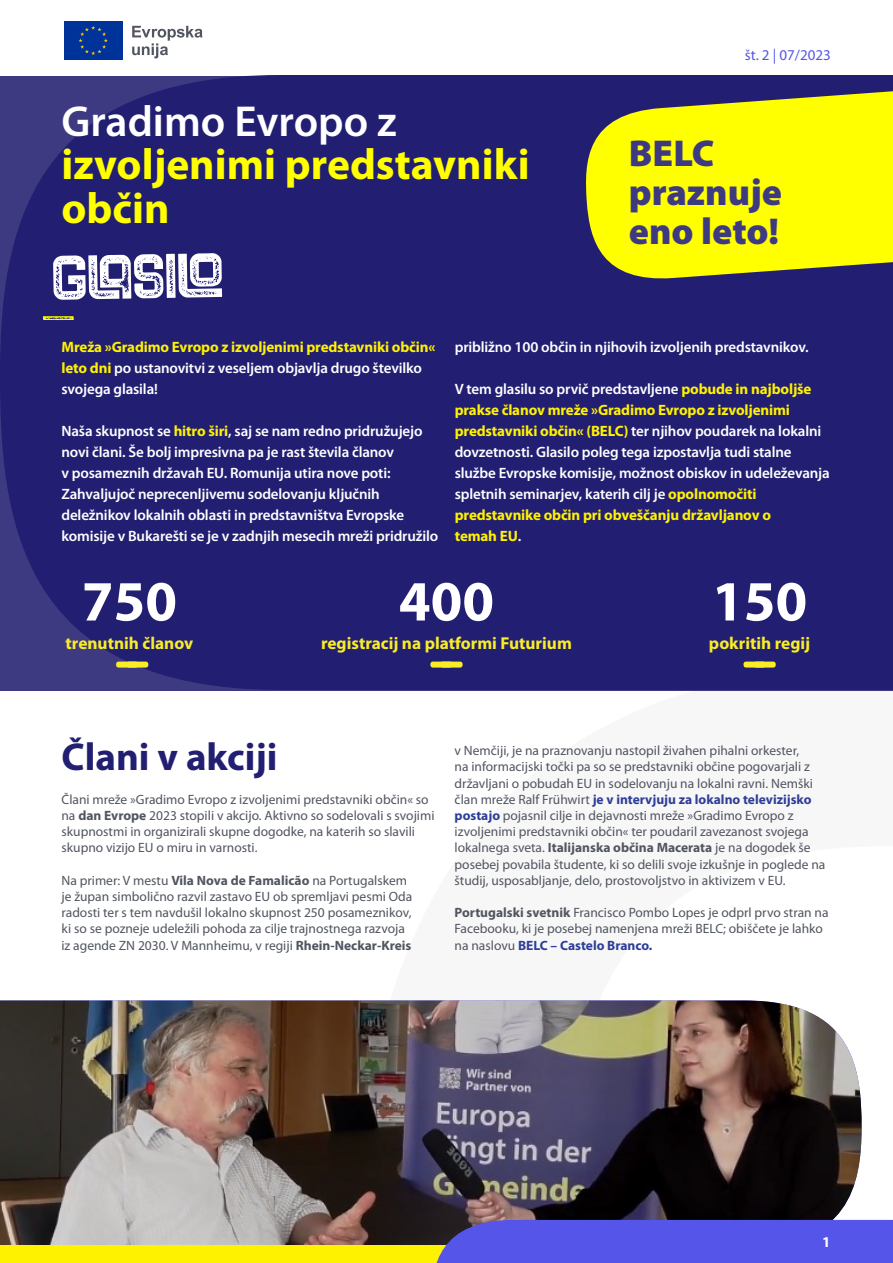
<style>
.page{position:relative;width:893px;height:1263px;background:#fff}
.page>*{position:absolute;margin:0;border:0;box-sizing:border-box;transform-origin:0 0}
.t1{font:62.85px "NORTHDENROUGH Regular";color:#fff}
.t2{font:700 57.3px "Myriad Pro";color:#fff}
.t3{font:700 43.5px/43.5px "Myriad Pro";color:#ff0}
.t4{font:700 39px "Myriad Pro";color:#221f72}
.t5{font:900 37.5px/39px "Myriad Pro";color:#3e3a82}
.t6{font:700 17.25px "Myriad Pro";color:#f9ed25}
.t7{font:600 15px/21px "Myriad Pro";letter-spacing:-.01em;color:#fff}
.t8{font:15px "Myriad Pro";color:#5556e9}
.t9{font:700 15px "Myriad Pro";color:#fff}
.t10{font:13.5px/16.2px "Myriad Pro";color:#515560}
.s1{font-weight:600;color:#fff}
.s2{font-weight:700;color:#fff200}
.s3{font-weight:700}
.s4{font-weight:700;color:#2d3e99}
</style>
<div class="page">
<img style="left:0;top:1000px;width:862px;height:245px">
<div style="left:0;top:1245px;width:893px;height:18px;background:#fff200"></div>
<div style="left:64px;top:21px;width:58px;height:39px;background:#039"></div>
<svg style="left:79px;top:26px;width:29px;height:29px"></svg>
<svg style="left:132px;top:26px;width:71px;height:32px"></svg>
<div style="left:0;top:75px;width:893px;height:615px;background:#221f72"></div>
<svg style="left:43px;top:316px;width:31px;height:4px"></svg>
<div style="left:431px;top:1220px;width:462px;height:43px;background:#5556e9"></div>
<svg style="left:116px;top:662px;width:32px;height:6px"></svg>
<svg style="left:430px;top:662px;width:33px;height:6px"></svg>
<svg style="left:743px;top:662px;width:33px;height:6px"></svg>
<svg style="left:584px;top:82px;width:309px;height:201px;background:#d4d316"></svg>
<p class="t3" style="left:62px;top:100px;width:470px"><span class="s1">Gradimo Evropo z </span>izvoljenimi predstavniki občin</p>
<p class="t1" style="left:51px;top:241px;width:190px;rotate:-1deg">Glasilo</p>
<p class="t8" style="left:745px;top:47px;width:88px">št. 2 | 07/2023</p>
<p class="t5" style="left:629px;top:134px;width:87px">BELC</p>
<p class="t5" style="left:629px;top:173px;width:155px">praznuje eno leto!</p>
<p class="t7" style="left:62px;top:336px;width:375px"><span class="s2">Mreža »Gradimo Evropo z izvoljenimi predstavniki občin« leto dni</span> po ustanovitvi z veseljem objavlja drugo številko svojega glasila!</p>
<p class="t7" style="left:62px;top:420px;width:378px">Naša skupnost se <span class="s2">hitro širi</span>, saj se nam redno pridružujejo novi člani. Še bolj impresivna pa je rast števila članov<br>v posameznih državah EU. Romunija utira nove poti:<br>Zahvaljujoč neprecenljivemu sodelovanju ključnih deležnikov lokalnih oblasti in predstavništva Evropske komisije v Bukarešti se je v zadnjih mesecih mreži pridružilo</p>
<p class="t7" style="left:455px;top:336px;width:355px">približno 100 občin in njihovih izvoljenih predstavnikov.</p>
<p class="t7" style="left:455px;top:378px;width:377px">V tem glasilu so prvič predstavljene <span class="s2">pobude in najboljše prakse članov mreže »Gradimo Evropo z izvoljenimi predstavniki občin« (BELC)</span> ter njihov poudarek na lokalni dovzetnosti. Glasilo poleg tega izpostavlja tudi stalne službe Evropske komisije, možnost obiskov in udeleževanja spletnih seminarjev, katerih cilj je <span class="s2">opolnomočiti predstavnike občin pri obveščanju državljanov o<br>temah EU</span>.</p>
<p class="t2" style="left:82px;top:569px;width:97px">750</p>
<p class="t2" style="left:399px;top:569px;width:97px">400</p>
<p class="t2" style="left:712px;top:569px;width:97px">150</p>
<p class="t6" style="left:66px;top:634px;width:129px">trenutnih članov</p>
<p class="t6" style="left:321px;top:634px;width:252px">registracij na platformi Futurium</p>
<p class="t6" style="left:709px;top:634px;width:103px">pokritih regij</p>
<p class="t4" style="left:62px;top:735px;width:217px">Člani v akciji</p>
<p class="t10" style="left:62px;top:791px;width:375px">Člani mreže »Gradimo Evropo z izvoljenimi predstavniki občin« so na <span class="s3">dan Evrope</span> 2023 stopili v akcijo. Aktivno so sodelovali s svojimi skupnostmi in organizirali skupne dogodke, na katerih so slavili skupno vizijo EU o miru in varnosti.</p>
<p class="t10" style="left:62px;top:872px;width:352px">Na primer: V mestu <span class="s3">Vila Nova de Famalicão</span> na Portugalskem je župan simbolično razvil zastavo EU ob spremljavi pesmi Oda radosti ter s tem navdušil lokalno skupnost 250 posameznikov, ki so se pozneje udeležili pohoda za cilje trajnostnega razvoja iz agende ZN 2030. V Mannheimu, v regiji <span class="s3">Rhein-Neckar-Kreis</span></p>
<p class="t10" style="left:455px;top:743px;width:372px">v Nemčiji, je na praznovanju nastopil živahen pihalni orkester,<br>na informacijski točki pa so se predstavniki občine pogovarjali z državljani o pobudah EU in sodelovanju na lokalni ravni. Nemški član mreže Ralf Frühwirt <span class="s4">je v intervjuju za lokalno televizijsko postajo</span> pojasnil cilje in dejavnosti mreže »Gradimo Evropo z izvoljenimi predstavniki občin« ter poudaril zavezanost svojega lokalnega sveta. <span class="s3">Italijanska občina Macerata</span> je na dogodek še posebej povabila študente, ki so delili svoje izkušnje in poglede na študij, usposabljanje, delo, prostovoljstvo in aktivizem v EU.</p>
<p class="t10" style="left:455px;top:905px;width:375px"><span class="s3">Portugalski svetnik</span> Francisco Pombo Lopes je odprl prvo stran na<br>Facebooku, ki je posebej namenjena mreži BELC; obiščete je lahko na naslovu <span class="s4">BELC – Castelo Branco.</span></p>
<p class="t9" style="left:822px;top:1233px;width:10px">1</p>
</div>
